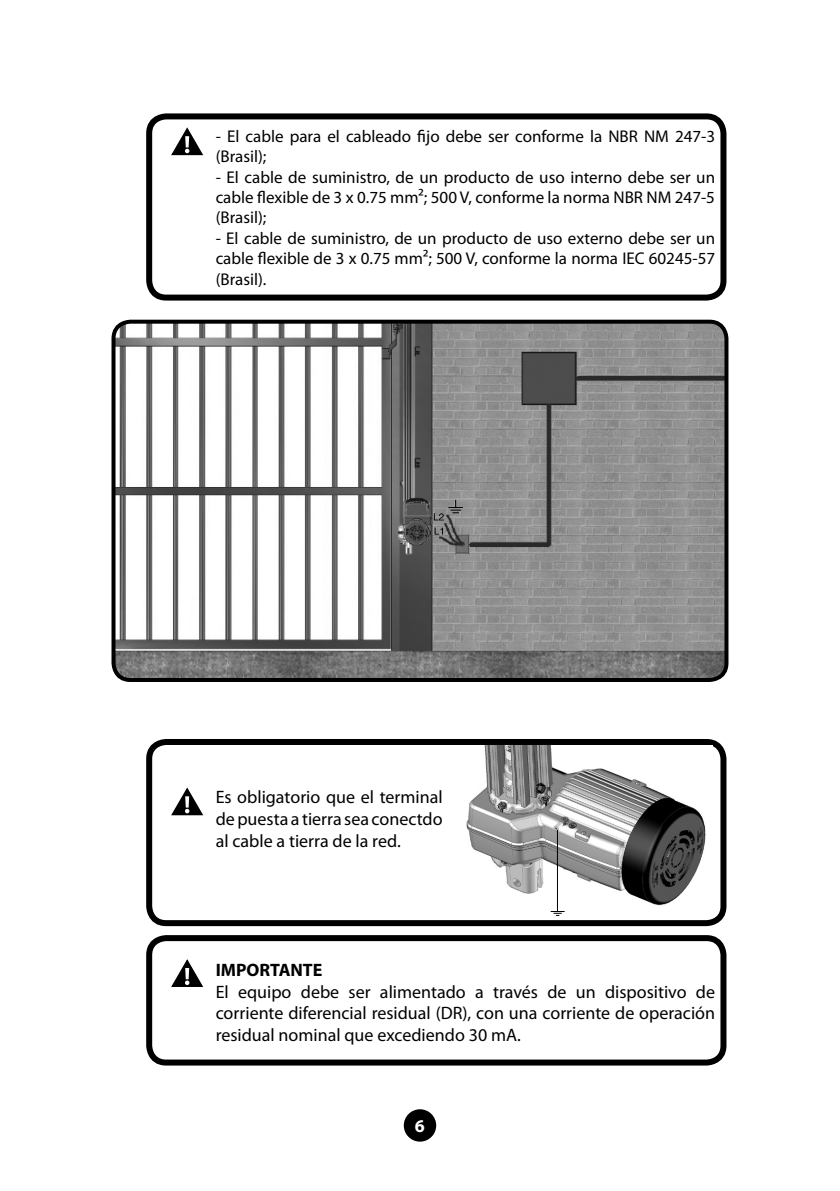
<style>
.page{position:relative;width:840px;height:1191px;background:#fff}
.page>*{position:absolute;margin:0;border:0;box-sizing:border-box;transform-origin:0 0}
.t1{font:18px/21.6px "Myriad Pro";color:#000;text-align:justify}
.t2{font:700 18px "Myriad Pro";color:#000}
.t3{font:700 18px "Myriad Pro";color:#fff}
.t4{font:17px/20.4px "Myriad Pro";color:#000;text-align:justify}
</style>
<div class="page">
<div style="left:403px;top:1109px;width:33px;height:32px;background:#000;border-radius:50%"></div>
<svg style="left:171px;top:127px;width:32px;height:29px"></svg>
<svg style="left:171px;top:787px;width:33px;height:29px"></svg>
<svg style="left:171px;top:959px;width:33px;height:28px"></svg>
<div style="left:146px;top:113px;width:580px;height:187px;border:6px solid #000;border-radius:17px"></div>
<div style="left:146px;top:739px;width:580px;height:187px;border:6px solid #000;border-radius:17px"></div>
<div style="left:146px;top:935px;width:580px;height:130px;border:6px solid #000;border-radius:17px"></div>
<img style="left:116px;top:322px;width:610px;height:357px">
<div style="left:111px;top:320px;width:617px;height:362px;border:4px solid #000;border-radius:17px"></div>
<svg style="left:434px;top:527px;width:9px;height:7px"></svg>
<svg style="left:433px;top:500px;width:29px;height:20px"></svg>
<img style="left:448px;top:745px;width:264px;height:165px">
<svg style="left:550px;top:911px;width:14px;height:5px"></svg>
<hr style="left:556px;top:830px;width:1px;height:81px;background:#000">
<p class="t4" style="left:215px;top:126px;width:500px">- El cable para el cableado fijo debe ser conforme la NBR NM 247-3 (Brasil);</p>
<p class="t4" style="left:215px;top:166px;width:500px">- El cable de suministro, de un producto de uso interno debe ser un cable flexible de 3 x 0.75 mm²; 500 V, conforme la norma NBR NM 247-5 (Brasil);</p>
<p class="t4" style="left:215px;top:228px;width:500px">- El cable de suministro, de un producto de uso externo debe ser un cable flexible de 3 x 0.75 mm²; 500 V, conforme la norma IEC 60245-57 (Brasil).</p>
<p class="t1" style="left:215px;top:786px;width:228px">Es obligatorio que el terminal de puesta a tierra sea conectdo al cable a tierra de la red.</p>
<p class="t2" style="left:215px;top:958px;width:108px">IMPORTANTE</p>
<p class="t1" style="left:215px;top:980px;width:500px">El equipo debe ser alimentado a través de un dispositivo de corriente diferencial residual (DR), con una corriente de operación residual nominal que excediendo 30 mA.</p>
<p class="t3" style="left:415px;top:1114px;width:11px">6</p>
</div>
